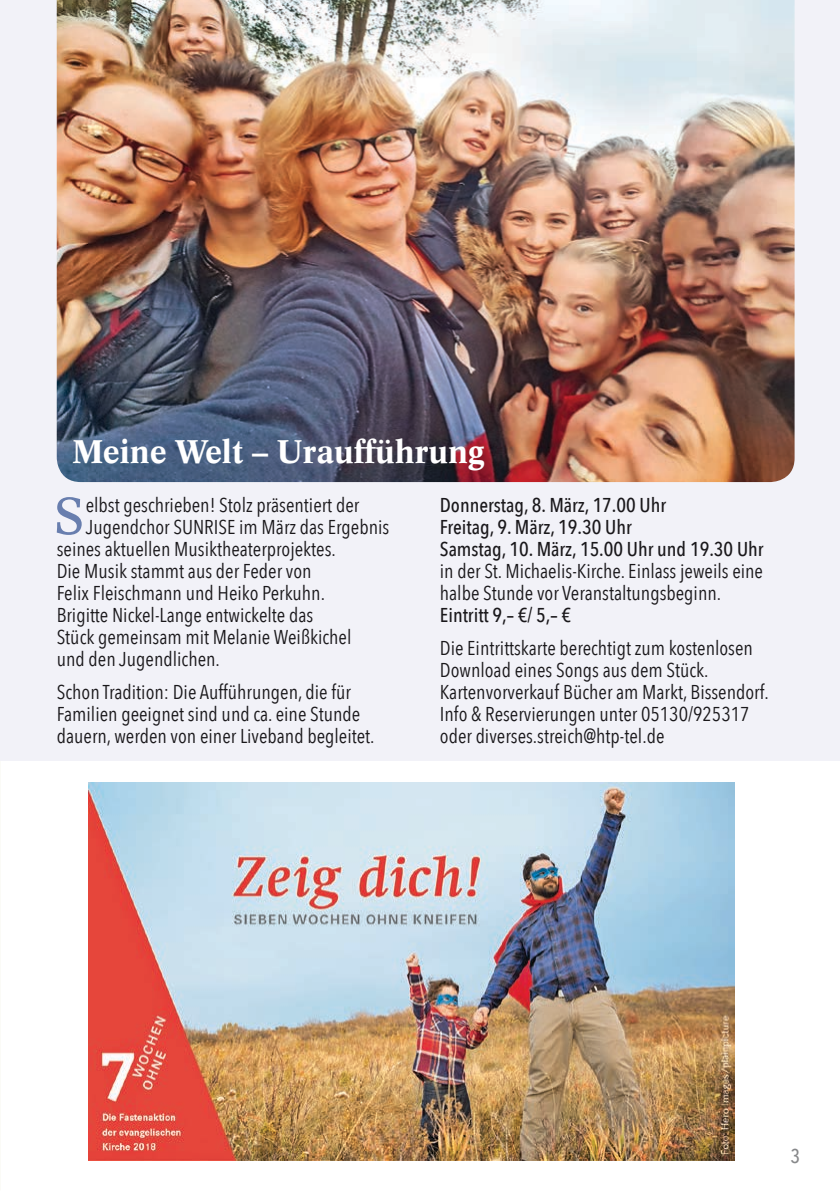
<style>
.page{position:relative;width:840px;height:1191px;background:#fff}
.page>*{position:absolute;margin:0;border:0;box-sizing:border-box;transform-origin:0 0}
.t1{font:50.8px "Concorde";color:#687eae}
.t2{font:700 32px "Concorde";color:#fff}
.t3{font:20px/22px "Avenir Next Condensed";color:#1a181b}
.t4{font:500 20px/22px "Avenir Next Condensed";color:#1a181b}
.t5{font:500 20px "Avenir Next Condensed";color:#87888a}
</style>
<div class="page">
<div style="left:0;top:0;width:839px;height:761px;background:#f2f2f8"></div>
<img style="left:88px;top:782px;width:646px;height:378px">
<img style="left:57px;top:0;width:737px;height:482px">
<h2 class="t2" style="left:72px;top:432px;width:414px">Meine Welt – Uraufführung</h2>
<h1 class="t1" style="left:54px;top:484px;width:32px">S</h1>
<p class="t3" style="left:86px;top:494px;width:275px">elbst geschrieben! Stolz präsentiert der</p>
<p class="t4" style="left:439px;top:494px;width:325px">Donnerstag, 8. März, 17.00 Uhr<br>Freitag, 9. März, 19.30 Uhr<br>Samstag, 10. März, 15.00 Uhr und 19.30 Uhr</p>
<p class="t3" style="left:439px;top:560px;width:324px">in der St. Michaelis-Kirche. Einlass jeweils eine halbe Stunde vor Veranstaltungsbeginn.</p>
<p class="t4" style="left:439px;top:604px;width:133px">Eintritt 9,– €/ 5,– €</p>
<p class="t3" style="left:439px;top:637px;width:330px">Die Eintrittskarte berechtigt zum kostenlosen Download eines Songs aus dem Stück.<br>Kartenvorverkauf Bücher am Markt, Bissendorf.<br>Info &amp; Reservierungen unter 05130/925317 oder diverses.streich@htp-tel.de</p>
<p class="t3" style="left:86px;top:516px;width:305px">Jugendchor SUNRISE im März das Ergebnis</p>
<p class="t3" style="left:57px;top:538px;width:280px">seines aktuellen Musiktheaterprojektes.</p>
<p class="t3" style="left:57px;top:560px;width:256px">Die Musik stammt aus der Feder von</p>
<p class="t3" style="left:57px;top:582px;width:270px">Felix Fleischmann und Heiko Perkuhn.</p>
<p class="t3" style="left:57px;top:604px;width:258px">Brigitte Nickel-Lange entwickelte das</p>
<p class="t3" style="left:57px;top:626px;width:296px">Stück gemeinsam mit Melanie Weißkichel</p>
<p class="t3" style="left:57px;top:648px;width:164px">und den Jugendlichen.</p>
<p class="t3" style="left:57px;top:681px;width:319px">Schon Tradition: Die Aufführungen, die für<br>Familien geeignet sind und ca. eine Stunde dauern, werden von einer Liveband begleitet.</p>
<p class="t5" style="left:790px;top:1142px;width:11px">3</p>
</div>
